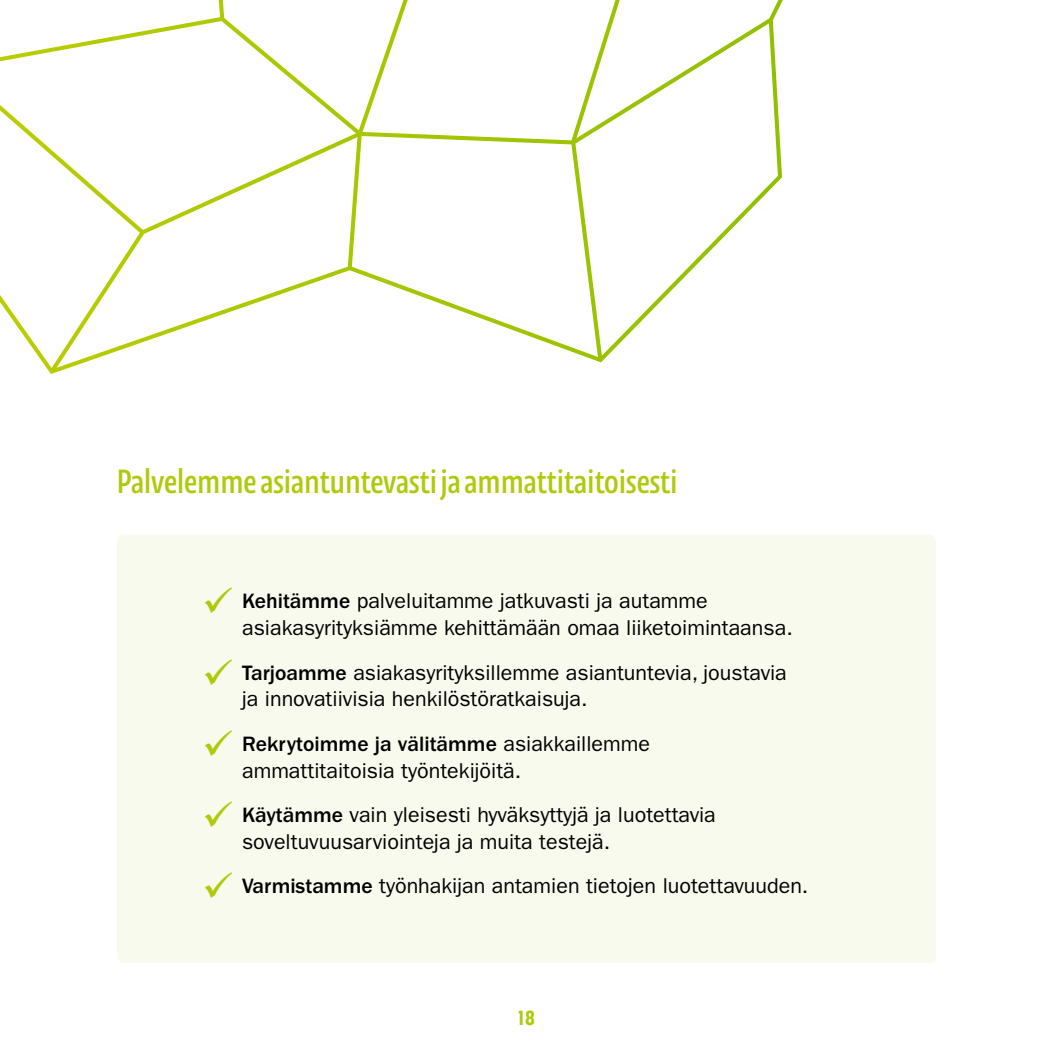
<style>
.page{position:relative;width:1053px;height:1053px;background:#fff}
.page>*{position:absolute;margin:0;border:0;box-sizing:border-box;transform-origin:0 0}
.t1{font:35px "Floki";color:#afca0b}
.t2{font:21.5px/26.8px "ITC Franklin Gothic Std";color:#000}
.t3{font:600 21.25px "Floki";color:#afca0b}
.s1{color:#afca0b}
.s2{font-weight:500}
</style>
<div class="page">
<div style="left:117px;top:534px;width:818px;height:428px;background:#f8faed;border-radius:7px"></div>
<svg style="left:0;top:0;width:782px;height:374px"></svg>
<h1 class="t1" style="left:117px;top:454px;width:562px">Palvelemme asiantuntevasti ja ammattitaitoisesti</h1>
<p class="t2" style="left:242px;top:588px;width:552px;text-indent:-40px"><span class="s1">✓</span> <span class="s2">Kehitämme</span> palveluitamme jatkuvasti ja autamme asiakasyrityksiämme kehittämään omaa liiketoimintaansa.</p>
<p class="t2" style="left:242px;top:659px;width:546px;text-indent:-40px"><span class="s1">✓</span> <span class="s2">Tarjoamme</span> asiakasyrityksillemme asiantuntevia, joustavia ja innovatiivisia henkilöstöratkaisuja.</p>
<p class="t2" style="left:242px;top:730px;width:409px;text-indent:-40px"><span class="s1">✓</span> <span class="s2">Rekrytoimme ja välitämme</span> asiakkaillemme ammattitaitoisia työntekijöitä.</p>
<p class="t2" style="left:242px;top:801px;width:475px;text-indent:-40px"><span class="s1">✓</span> <span class="s2">Käytämme</span> vain yleisesti hyväksyttyjä ja luotettavia soveltuvuusarviointeja ja muita testejä.</p>
<p class="t2" style="left:202px;top:872px;width:607px"><span class="s1">✓</span> <span class="s2">Varmistamme</span> työnhakijan antamien tietojen luotettavuuden.</p>
<p class="t3" style="left:518px;top:1001px;width:17px">18</p>
</div>
